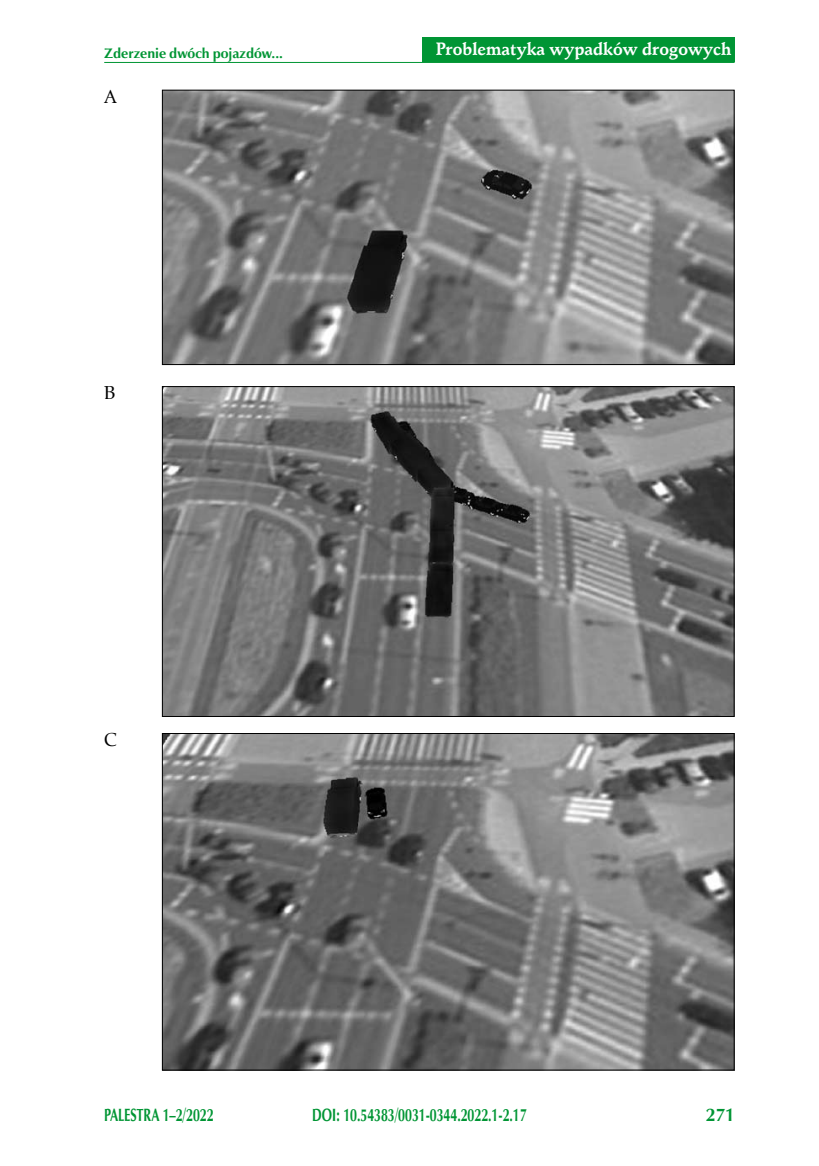
<style>
.page{position:relative;width:819px;height:1166px;background:#fff}
.page>*{position:absolute;margin:0;border:0;box-sizing:border-box;transform-origin:0 0}
.t1{font:700 18.38px "Zapf Humnst EUX";color:#009534;scale:.95 1}
.t2{font:18.38px "Zapf Calligr EUX";color:#000}
.t3{font:700 17.85px "Zapf Humnst EUX";color:#009534;scale:.7 1}
.t4{font:700 17.5px "Schneidler EUX";color:#fff;scale:.95 1}
.t5{font:700 14px "Zapf Humnst EUX";color:#009534}
</style>
<div class="page">
<div style="left:422px;top:37px;width:312px;height:25px;background:#009534"></div>
<hr style="left:104px;top:62px;width:630px;height:1px;background:#009534">
<img style="left:164px;top:92px;width:568px;height:271px">
<div style="left:162px;top:90px;width:572px;height:275px;border:1px solid #000"></div>
<img style="left:164px;top:388px;width:568px;height:327px">
<img style="left:164px;top:735px;width:568px;height:333px">
<p class="t5" style="left:104px;top:44px;width:180px">Zderzenie dwóch pojazdów...</p>
<p class="t4" style="left:435px;top:38px;width:313px">Problematyka wypadków drogowych</p>
<p class="t2" style="left:104px;top:85px;width:14px">A</p>
<p class="t2" style="left:104px;top:381px;width:13px">B</p>
<p class="t2" style="left:104px;top:728px;width:14px">C</p>
<p class="t3" style="left:104px;top:1103px;width:158px">PALESTRA 1–2/2022</p>
<p class="t3" style="left:312px;top:1103px;width:308px">DOI: 10.54383/0031-0344.2022.1-2.17</p>
<p class="t1" style="left:705px;top:1103px;width:32px">271</p>
</div>
